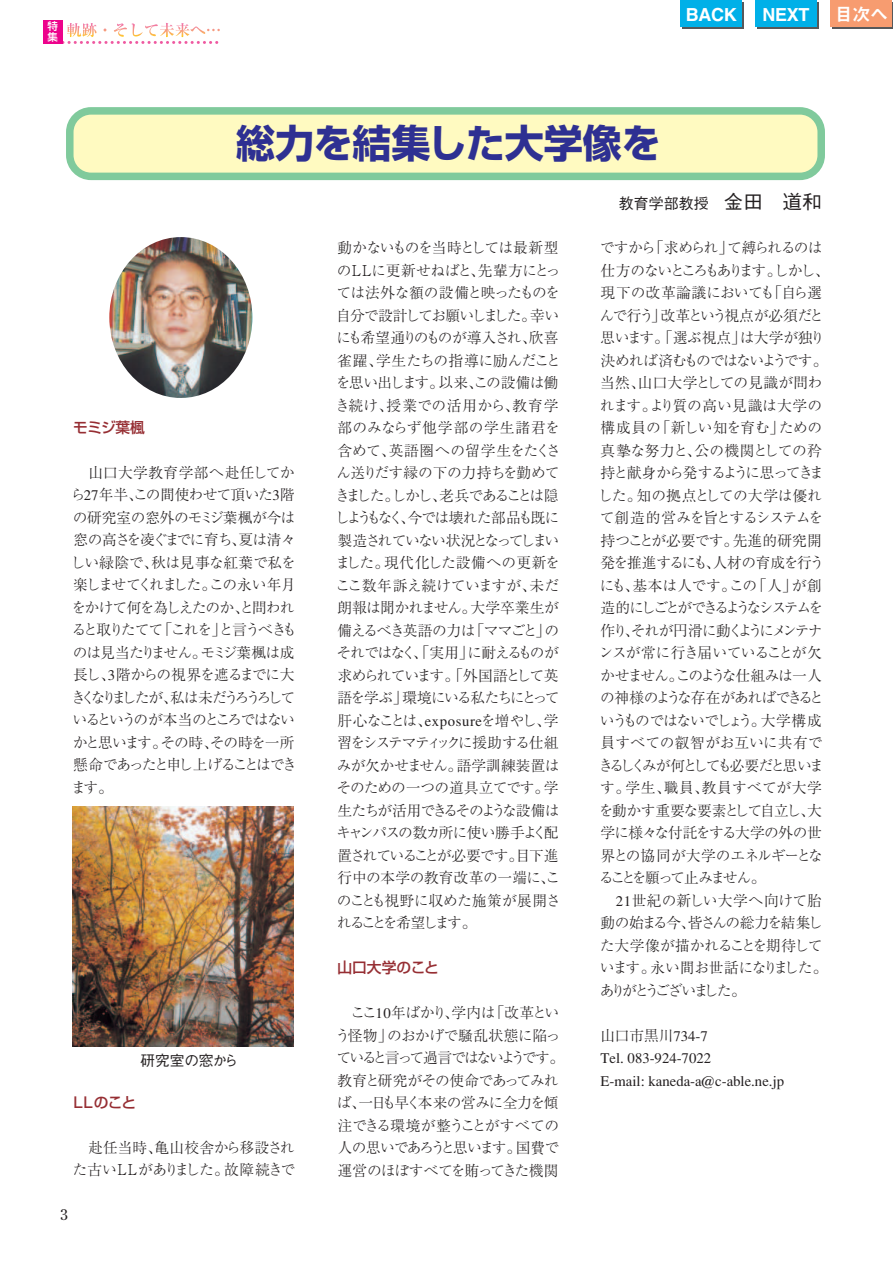
<style>
.page{position:relative;width:893px;height:1263px;background:#fff}
.page>*{position:absolute;margin:0;border:0;box-sizing:border-box;transform-origin:0 0}
.t1{font:700 39px "Shin Go";letter-spacing:-.005em;color:#2e3092}
.t2{font:18px "Midashi Go MB31";letter-spacing:-.02em;color:#fff}
.t3{font:500 15px "Gothic BBB";color:#231f20}
.t4{font:700 15px "Futo Min A101";color:#231f20}
.t5{font:300 14.7px/22.5px "Ryumin";letter-spacing:-.06em;color:#231f20}
.t6{font:300 14.7px/22.5px "Ryumin";color:#231f20}
.t7{font:300 14.7px/22.5px "Ryumin";letter-spacing:-.04em;color:#231f20}
.t8{font:500 14.7px "Shin Go";letter-spacing:-.025em;color:#962e33}
.t9{font:500 14.7px "Shin Go";color:#962e33}
.t10{font:500 14.7px "Gothic BBB";letter-spacing:-.02em;color:#231f20}
.t11{font:500 10.5px/10.5px "Shin Go";color:#fff}
.s1{font-size:19.5px}
</style>
<div class="page">
<div style="left:66px;top:107px;width:759px;height:73px;background:#fffac1;border:8px solid #80ca9c;border-radius:21px"></div>
<img style="left:73px;top:806px;width:221px;height:240px">
<img style="left:109px;top:237px;width:143px;height:161px;border-radius:50%">
<div style="left:43px;top:20px;width:20px;height:24px;background:#ed028c"></div>
<svg style="left:63px;top:23px;width:157px;height:21px"></svg>
<div style="left:682px;top:2px;width:61px;height:26px;background:#57585a"></div>
<div style="left:757px;top:2px;width:61px;height:26px;background:#57585a"></div>
<div style="left:832px;top:2px;width:60px;height:26px;background:#57585a"></div>
<div style="left:680px;top:0;width:62px;height:27px;background:#00b0e8"></div>
<div style="left:755px;top:0;width:62px;height:27px;background:#00b0e8"></div>
<div style="left:830px;top:0;width:62px;height:27px;background:#f79c70"></div>
<p class="t11" style="left:47px;top:22px;width:12px">特集</p>
<p class="t2" style="left:685px;top:7px;width:52px">BACK</p>
<p class="t2" style="left:762px;top:7px;width:48px">NEXT</p>
<p class="t2" style="left:834px;top:7px;width:55px">目次へ</p>
<p class="t1" style="left:236px;top:129px;width:426px">総力を結集した大学像を</p>
<p class="t8" style="left:73px;top:422px;width:73px">モミジ葉楓</p>
<p class="t5" style="left:71px;top:463px;width:228px;text-indent:18px">山口大学教育学部へ赴任してから27年半、この間使わせて頂いた3階の研究室の窓外のモミジ葉楓が今は窓の高さを凌ぐまでに育ち、夏は清々しい緑陰で、秋は見事な紅葉で私を楽しませてくれました。この永い年月をかけて何を為しえたのか、と問われると取りたてて「これを」と言うべきものは見当たりません。モミジ葉楓は成長し、3階からの視界を遮るまでに大きくなりましたが、私は未だうろうろしているというのが本当のところではないかと思います。その時、その時を一所懸命であったと申し上げることはできます。</p>
<p class="t10" style="left:140px;top:1055px;width:100px">研究室の窓から</p>
<p class="t8" style="left:71px;top:1097px;width:67px">ＬＬのこと</p>
<p class="t7" style="left:73px;top:1138px;width:224px">　赴任当時、亀山校舎から移設された古いＬＬがありました。故障続きで</p>
<p class="t5" style="left:335px;top:238px;width:227px">動かないものを当時としては最新型のＬＬに更新せねばと、先輩方にとっては法外な額の設備と映ったものを自分で設計してお願いしました。幸いにも希望通りのものが導入され、欣喜雀躍、学生たちの指導に励んだことを思い出します。以来、この設備は働き続け、授業での活用から、教育学部のみならず他学部の学生諸君を含めて、英語圏への留学生をたくさん送りだす縁の下の力持ちを勤めてきました。しかし、老兵であることは隠しようもなく、今では壊れた部品も既に製造されていない状況となってしまいました。現代化した設備への更新をここ数年訴え続けていますが、未だ朗報は聞かれません。大学卒業生が備えるべき英語の力は「ママごと」のそれではなく、「実用」に耐えるものが求められています。「外国語として英語を学ぶ」環境にいる私たちにとって肝心なことは、exposureを増やし、学習をシステマティックに援助する仕組みが欠かせません。語学訓練装置はそのための一つの道具立てです。学生たちが活用できるそのような設備はキャンパスの数カ所に使い勝手よく配置されていることが必要です。目下進行中の本学の教育改革の一端に、このことも視野に収めた施策が展開されることを希望します。</p>
<p class="t9" style="left:337px;top:962px;width:103px">山口大学のこと</p>
<p class="t5" style="left:335px;top:1003px;width:230px">　ここ10年ばかり、学内は「改革という怪物」のおかげで騒乱状態に陥っていると言って過言ではないようです。教育と研究がその使命であってみれば、一日も早く本来の営みに全力を傾注できる環境が整うことがすべての人の思いであろうと思います。国費で運営のほぼすべてを賄ってきた機関</p>
<p class="t3" style="left:619px;top:197px;width:204px">教育学部教授　<span class="s1">金田　道和</span></p>
<p class="t5" style="left:598px;top:238px;width:233px">ですから「求められ」て縛られるのは仕方のないところもあります。しかし、現下の改革論議においても「自ら選んで行う」改革という視点が必須だと思います。「選ぶ視点」は大学が独り決めれば済むものではないようです。当然、山口大学としての見識が問われます。より質の高い見識は大学の構成員の「新しい知を育む」ための真摯な努力と、公の機関としての矜持と献身から発するように思ってきました。知の拠点としての大学は優れて創造的営みを旨とするシステムを持つことが必要です。先進的研究開発を推進するにも、人材の育成を行うにも、基本は人です。この「人」が創造的にしごとができるようなシステムを作り、それが円滑に動くようにメンテナンスが常に行き届いていることが欠かせません。このような仕組みは一人の神様のような存在があればできるというものではないでしょう。大学構成員すべての叡智がお互いに共有できるしくみが何としても必要だと思います。学生、職員、教員すべてが大学を動かす重要な要素として自立し、大学に様々な付託をする大学の外の世界との協同が大学のエネルギーとなることを願って止みません。<br>　21世紀の新しい大学へ向けて胎動の始まる今、皆さんの総力を結集した大学像が描かれることを期待しています。永い間お世話になりました。ありがとうございました。</p>
<p class="t6" style="left:600px;top:1026px;width:185px">山口市黒川734-7<br>Tel. 083-924-7022<br>E-mail: kaneda-a@c-able.ne.jp</p>
<p class="t4" style="left:60px;top:1209px;width:9px">3</p>
</div>
